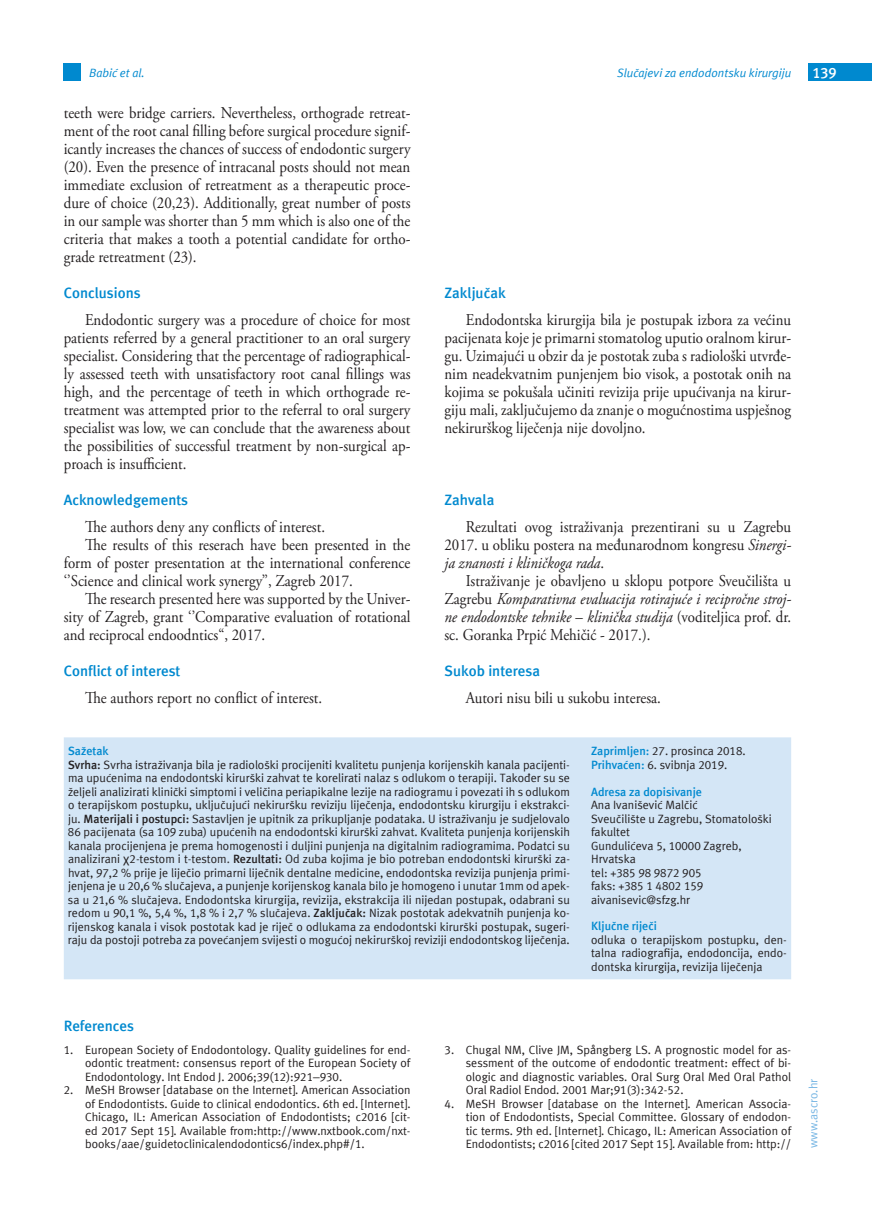
<style>
.page{position:relative;width:872px;height:1212px;background:#fff}
.page>*{position:absolute;margin:0;border:0;box-sizing:border-box;transform-origin:0 0}
.t1{font:16.5px/18px "Adobe Garamond Pro";color:#231f20;text-align:justify;scale:.9 1}
.t2{font:700 15px "Meta ASC";color:#0089cf}
.t3{font:700 15px "Meta ASC";color:#fff}
.t4{font:12px/13.5px "Meta ASC";color:#231f20;text-align:justify}
.t5{font:italic 12px "Meta ASC";color:#0089cf}
.t6{font:700 12px "Meta ASC";color:#0089cf}
.t7{font:12px "Meta ASC";color:#77b6e4}
.s1{font-style:italic}
.s2{font-weight:700;color:#0089cf}
.s3{font-weight:700}
.s4{font-family:"Arial"}
.s5{color:#333}
</style>
<div class="page">
<div style="left:64px;top:64px;width:17px;height:17px;background:#0089cf"></div>
<div style="left:808px;top:64px;width:64px;height:17px;background:#0089cf"></div>
<div style="left:64px;top:737px;width:727px;height:242px;background:#d4e6f6"></div>
<p class="t5" style="left:89px;top:66px;width:57px">Babić et al.</p>
<p class="t5" style="left:617px;top:66px;width:175px">Slučajevi za endodontsku kirurgiju</p>
<p class="t3" style="left:812px;top:64px;width:26px">139</p>
<p class="t1" style="left:64px;top:105px;width:387px">teeth were bridge carriers. Nevertheless, orthograde retreat&shy;ment of the root canal filling before surgical procedure signif&shy;icantly increases the chances of success of endodontic surgery (20). Even the presence of intracanal posts should not mean immediate exclusion of retreatment as a therapeutic proce&shy;dure of choice (20,23). Additionally, great number of posts in our sample was shorter than 5 mm which is also one of the criteria that makes a tooth a potential candidate for ortho&shy;grade retreatment (23).</p>
<p class="t2" style="left:64px;top:284px;width:79px">Conclusions</p>
<p class="t1" style="left:64px;top:312px;width:387px;text-indent:21px">Endodontic surgery was a procedure of choice for most patients referred by a general practitioner to an oral surgery specialist. Considering that the percentage of radiographical&shy;ly assessed teeth with unsatisfactory root canal fillings was high, and the percentage of teeth in which orthograde re&shy;treatment was attempted prior to the referral to oral surgery specialist was low, we can conclude that the awareness about the possibilities of successful treatment by non-surgical ap&shy;proach is insufficient.</p>
<p class="t2" style="left:64px;top:491px;width:126px">Acknowledgements</p>
<h1 class="t1" style="left:85px;top:519px;width:268px">The authors deny any conflicts of interest.</h1>
<h1 class="t1" style="left:85px;top:537px;width:363px">The results of this reserach have been presented in the</h1>
<h1 class="t1" style="left:64px;top:555px;width:387px">form of poster presentation at the international conference</h1>
<h1 class="t1" style="left:64px;top:573px;width:323px">‘’Science and clinical work synergy’’, Zagreb 2017.</h1>
<h1 class="t1" style="left:85px;top:591px;width:363px">The research presented here was supported by the Univer-</h1>
<h1 class="t1" style="left:64px;top:609px;width:387px">sity of Zagreb, grant ‘’Comparative evaluation of rotational</h1>
<h1 class="t1" style="left:64px;top:627px;width:225px">and reciprocal endoodntics“, 2017.</h1>
<p class="t2" style="left:64px;top:662px;width:118px">Conflict of interest</p>
<h1 class="t1" style="left:85px;top:690px;width:265px">The authors report no conflict of interest.</h1>
<p class="t2" style="left:444px;top:284px;width:63px">Zaključak</p>
<p class="t1" style="left:444px;top:312px;width:387px;text-indent:21px">Endodontska kirurgija bila je postupak izbora za većinu pacijenata koje je primarni stomatolog uputio oralnom kirur&shy;gu. Uzimajući u obzir da je postotak zuba s radiološki utvrđe&shy;nim neadekvatnim punjenjem bio visok, a postotak onih na kojima se pokušala učiniti revizija prije upućivanja na kirur&shy;giju mali, zaključujemo da znanje o mogućnostima uspješnog nekirurškog liječenja nije dovoljno.</p>
<p class="t2" style="left:444px;top:491px;width:51px">Zahvala</p>
<h1 class="t1" style="left:444px;top:519px;width:387px;text-indent:21px">Rezultati ovog istraživanja prezentirani su u Zagrebu 2017. u obliku postera na međunarodnom kongresu <span class="s1">Sinergi&shy;ja znanosti i kliničkoga rada</span>.</h1>
<h1 class="t1" style="left:444px;top:573px;width:387px;text-indent:21px">Istraživanje je obavljeno u sklopu potpore Sveučilišta u Zagrebu <span class="s1">Komparativna evaluacija rotirajuće i recipročne stroj&shy;ne endodontske tehnike</span> – <span class="s1">klinička studija</span> (voditeljica prof. dr. sc. Goranka Prpić Mehičić - 2017.).</h1>
<p class="t2" style="left:444px;top:662px;width:97px">Sukob interesa</p>
<h1 class="t1" style="left:466px;top:690px;width:218px">Autori nisu bili u sukobu interesa.</h1>
<p class="t4" style="left:68px;top:744px;width:503px;text-align:left"><span class="s2">Sažetak<br></span><span class="s3">Svrha:</span> Svrha istraživanja bila je radiološki procijeniti kvalitetu punjenja korijenskih kanala pacijenti&shy;ma upućenima na endodontski kirurški zahvat te korelirati nalaz s odlukom o terapiji. Također su se željeli analizirati klinički simptomi i veličina periapikalne lezije na radiogramu i povezati ih s odlukom o terapijskom postupku, uključujući nekiruršku reviziju liječenja, endodontsku kirurgiju i ekstrakci&shy;ju. <span class="s3">Materijali i postupci:</span> Sastavljen je upitnik za prikupljanje podataka. U istraživanju je sudjelovalo 86 pacijenata (sa 109 zuba) upućenih na endodontski kirurški zahvat. Kvaliteta punjenja korijenskih kanala procijenjena je prema homogenosti i duljini punjenja na digitalnim radiogramima. Podatci su analizirani <span class="s4">χ</span>2-testom i t-testom<span class="s5">.</span> <span class="s3">Rezultati:</span> Od zuba kojima je bio potreban endodontski kirurški za&shy;hvat, 97,2 % prije je liječio primarni liječnik dentalne medicine, endodontska revizija punjenja primi&shy;jenjena je u 20,6 % slučajeva, a punjenje korijenskog kanala bilo je homogeno i unutar 1mm od apek&shy;sa u 21,6 % slučajeva. Endodontska kirurgija, revizija, ekstrakcija ili nijedan postupak, odabrani su redom u 90,1 %, 5,4 %, 1,8 % i 2,7 % slučajeva. <span class="s3">Zaključak:</span> Nizak postotak adekvatnih punjenja ko&shy;rijenskog kanala i visok postotak kad je riječ o odlukama za endodontski kirurški postupak, sugeri&shy;raju da postoji potreba za povećanjem svijesti o mogućoj nekirurškoj reviziji endodontskog liječenja.</p>
<p class="t4" style="left:591px;top:744px;width:156px"><span class="s2">Zaprimljen:</span> 27. prosinca 2018.<br><span class="s2">Prihvaćen:</span> 6. svibnja 2019.</p>
<p class="t6" style="left:591px;top:785px;width:112px">Adresa za dopisivanje</p>
<p class="t4" style="left:591px;top:798px;width:182px;text-align:left">Ana Ivanišević Malčić<br>Sveučilište u Zagrebu, Stomatološki fakultet<br>Gundulićeva 5, 10000 Zagreb,<br>Hrvatska<br>tel: +385 98 9872 905<br>faks: +385 1 4802 159 aivanisevic@sfzg.hr</p>
<p class="t6" style="left:591px;top:919px;width:67px">Ključne riječi</p>
<p class="t4" style="left:591px;top:933px;width:197px">odluka o terapijskom postupku, den&shy;talna radiografija, endodoncija, endo&shy;dontska kirurgija, revizija liječenja</p>
<p class="t2" style="left:64px;top:1017px;width:72px">References</p>
<p class="t4" style="left:85px;top:1042px;width:327px;text-indent:-21px">1. European Society of Endodontology. Quality guidelines for end&shy;odontic treatment: consensus report of the European Society of Endodontology. Int Endod J. 2006;39(12):921–930.</p>
<p class="t4" style="left:85px;top:1083px;width:327px;text-indent:-21px">2. MeSH Browser [database on the Internet]. American Association of Endodontists. Guide to clinical endodontics. 6th ed. [Internet].<br>Chicago, IL: American Association of Endodontists; c2016 [cit&shy;ed 2017 Sept 15]. Available from:http://www.nxtbook.com/nxt&shy;books/aae/guidetoclinicalendodontics6/index.php#/1.</p>
<p class="t4" style="left:466px;top:1042px;width:327px;text-indent:-21px">3. Chugal NM, Clive JM, Spångberg LS. A prognostic model for as&shy;sessment of the outcome of endodontic treatment: effect of bi&shy;ologic and diagnostic variables. Oral Surg Oral Med Oral Pathol Oral Radiol Endod. 2001 Mar;91(3):342-52.</p>
<p class="t4" style="left:466px;top:1096px;width:327px;text-indent:-21px">4. MeSH Browser [database on the Internet]. American Associa&shy;tion of Endodontists, Special Committee. Glossary of endodon&shy;tic terms. 9th ed. [Internet]. Chicago, IL: American Association of Endodontists; c2016 [cited 2017 Sept 15]. Available from: http://</p>
<p class="t7" style="left:806px;top:1148px;width:71px;rotate:-90deg">www.ascro.hr</p>
</div>
